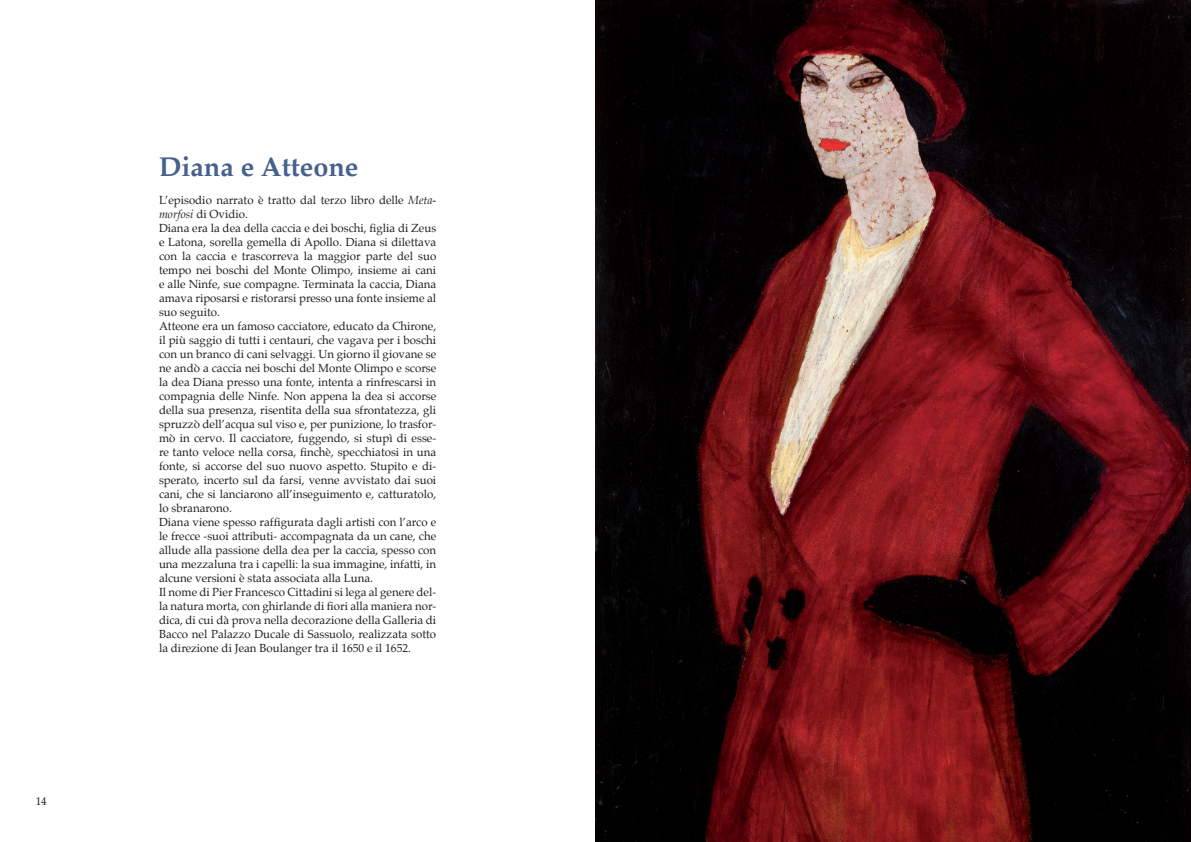
<style>
.page{position:relative;width:1191px;height:842px;background:#fff}
.page>*{position:absolute;margin:0;border:0;box-sizing:border-box;transform-origin:0 0}
.t1{font:700 27px "Palatino";color:#46618c}
.t2{font:11.5px/14px "Palatino";color:#231f20}
.t3{font:11px "Palatino";color:#231f20}
.s1{font-style:italic}
</style>
<div class="page">
<img style="left:596px;top:0;width:595px;height:842px">
<svg style="left:595px;top:0;width:13px;height:1px"></svg>
<svg style="left:595px;top:841px;width:13px;height:1px"></svg>
<p class="t3" style="left:36px;top:792px;width:12px">14</p>
<h1 class="t1" style="left:159px;top:144px;width:201px">Diana e Atteone</h1>
<p class="t2" style="left:159px;top:193px;width:279px">L’episodio narrato è tratto dal terzo libro delle <span class="s1">Meta&shy;morfosi</span> di Ovidio.<br>Diana era la dea della caccia e dei boschi, figlia di Zeus e Latona, sorella gemella di Apollo. Diana si dilettava con la caccia e trascorreva la maggior parte del suo tempo nei boschi del Monte Olimpo, insieme ai cani e alle Ninfe, sue compagne. Terminata la caccia, Diana amava riposarsi e ristorarsi presso una fonte insieme al suo seguito.<br>Atteone era un famoso cacciatore, educato da Chirone, il più saggio di tutti i centauri, che vagava per i boschi con un branco di cani selvaggi. Un giorno il giovane se ne andò a caccia nei boschi del Monte Olimpo e scorse la dea Diana presso una fonte, intenta a rinfrescarsi in compagnia delle Ninfe. Non appena la dea si accorse della sua presenza, risentita della sua sfrontatezza, gli spruzzò dell’acqua sul viso e, per punizione, lo trasfor&shy;mò in cervo. Il cacciatore, fuggendo, si stupì di esse&shy;re tanto veloce nella corsa, finchè, specchiatosi in una fonte, si accorse del suo nuovo aspetto. Stupito e di&shy;sperato, incerto sul da farsi, venne avvistato dai suoi cani, che si lanciarono all’inseguimento e, catturatolo, lo sbranarono.<br>Diana viene spesso raffigurata dagli artisti con l’arco e le frecce -suoi attributi- accompagnata da un cane, che allude alla passione della dea per la caccia, spesso con una mezzaluna tra i capelli: la sua immagine, infatti, in alcune versioni è stata associata alla Luna.<br>Il nome di Pier Francesco Cittadini si lega al genere del&shy;la natura morta, con ghirlande di fiori alla maniera nor&shy;dica, di cui dà prova nella decorazione della Galleria di Bacco nel Palazzo Ducale di Sassuolo, realizzata sotto la direzione di Jean Boulanger tra il 1650 e il 1652.</p>
</div>
